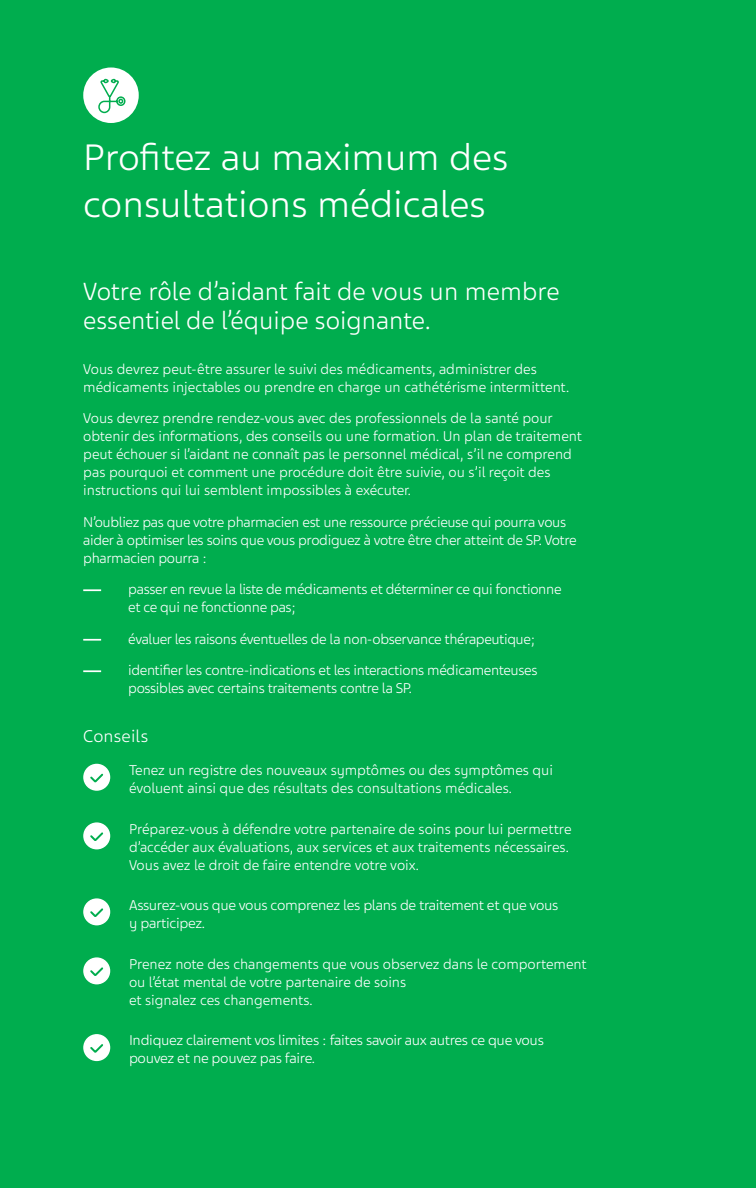
<style>
.page{position:relative;width:756px;height:1188px;background:#00ad4e}
.page>*{position:absolute;margin:0;border:0;box-sizing:border-box;transform-origin:0 0}
.t1{font:300 39px/46.8px "Teva Sans";color:#fff}
.H3_-_Rule{font:300 26.25px/28.5px "Teva Sans";letter-spacing:.005em;color:#fff}
.t2{font:300 18px "Teva Sans";letter-spacing:.01em;color:#fff}
.t3{font:300 15px/18px "Teva Sans";letter-spacing:-.01em;color:#fff}
</style>
<div class="page">
<svg style="left:83px;top:589px;width:18px;height:2px"></svg>
<svg style="left:83px;top:639px;width:18px;height:2px"></svg>
<svg style="left:83px;top:670px;width:18px;height:2px"></svg>
<div style="left:84px;top:765px;width:26px;height:25px;background:#fff;border-radius:50%"></div>
<div style="left:83px;top:764px;width:27px;height:27px;border:2px solid #fff;border-radius:50%"></div>
<svg style="left:90px;top:773px;width:14px;height:10px"></svg>
<div style="left:84px;top:823px;width:26px;height:26px;background:#fff;border-radius:50%"></div>
<div style="left:83px;top:822px;width:27px;height:27px;border:2px solid #fff;border-radius:50%"></div>
<svg style="left:90px;top:832px;width:14px;height:9px"></svg>
<div style="left:84px;top:958px;width:26px;height:26px;background:#fff;border-radius:50%"></div>
<div style="left:83px;top:957px;width:27px;height:27px;border:2px solid #fff;border-radius:50%"></div>
<svg style="left:90px;top:967px;width:14px;height:9px"></svg>
<div style="left:84px;top:899px;width:26px;height:26px;background:#fff;border-radius:50%"></div>
<div style="left:83px;top:898px;width:27px;height:27px;border:2px solid #fff;border-radius:50%"></div>
<svg style="left:90px;top:908px;width:14px;height:9px"></svg>
<div style="left:84px;top:1035px;width:26px;height:25px;background:#fff;border-radius:50%"></div>
<div style="left:83px;top:1034px;width:27px;height:27px;border:2px solid #fff;border-radius:50%"></div>
<svg style="left:90px;top:1044px;width:13px;height:9px"></svg>
<div style="left:83px;top:68px;width:56px;height:55px;background:#fff;border-radius:50%"></div>
<svg style="left:98px;top:78px;width:28px;height:36px"></svg>
<p class="t1" style="left:83px;top:134px;width:427px">Profitez au maximum des consultations médicales</p>
<p class="H3_-_Rule" style="left:83px;top:277px;width:478px">Votre rôle d’aidant fait de vous un membre essentiel de l’équipe soignante.</p>
<p class="t3" style="left:83px;top:360px;width:488px">Vous devrez peut-être assurer le suivi des médicaments, administrer des médicaments injectables ou prendre en charge un cathétérisme intermittent.</p>
<p class="t3" style="left:83px;top:409px;width:500px">Vous devrez prendre rendez-vous avec des professionnels de la santé pour obtenir des informations, des conseils ou une formation. Un plan de traitement peut échouer si l’aidant ne connaît pas le personnel médical, s’il ne comprend pas pourquoi et comment une procédure doit être suivie, ou s’il reçoit des instructions qui lui semblent impossibles à exécuter.</p>
<p class="t3" style="left:83px;top:513px;width:495px">N’oubliez pas que votre pharmacien est une ressource précieuse qui pourra vous aider à optimiser les soins que vous prodiguez à votre être cher atteint de SP. Votre pharmacien pourra :</p>
<p class="t3" style="left:128px;top:580px;width:435px">passer en revue la liste de médicaments et déterminer ce qui fonctionne et ce qui ne fonctionne pas;</p>
<p class="t3" style="left:128px;top:630px;width:409px">évaluer les raisons éventuelles de la non-observance thérapeutique;</p>
<p class="t3" style="left:128px;top:661px;width:411px">identifier les contre-indications et les interactions médicamenteuses possibles avec certains traitements contre la SP.</p>
<p class="t2" style="left:83px;top:725px;width:66px">Conseils</p>
<p class="t3" style="left:129px;top:761px;width:426px">Tenez un registre des nouveaux symptômes ou des symptômes qui évoluent ainsi que des résultats des consultations médicales.</p>
<p class="t3" style="left:129px;top:820px;width:444px">Préparez-vous à défendre votre partenaire de soins pour lui permettre d’accéder aux évaluations, aux services et aux traitements nécessaires.<br>Vous avez le droit de faire entendre votre voix.</p>
<p class="t3" style="left:129px;top:896px;width:431px">Assurez-vous que vous comprenez les plans de traitement et que vous y participez.</p>
<p class="t3" style="left:129px;top:955px;width:459px">Prenez note des changements que vous observez dans le comportement ou l’état mental de votre partenaire de soins<br>et signalez ces changements.</p>
<p class="t3" style="left:129px;top:1031px;width:416px">Indiquez clairement vos limites : faites savoir aux autres ce que vous pouvez et ne pouvez pas faire.</p>
</div>
